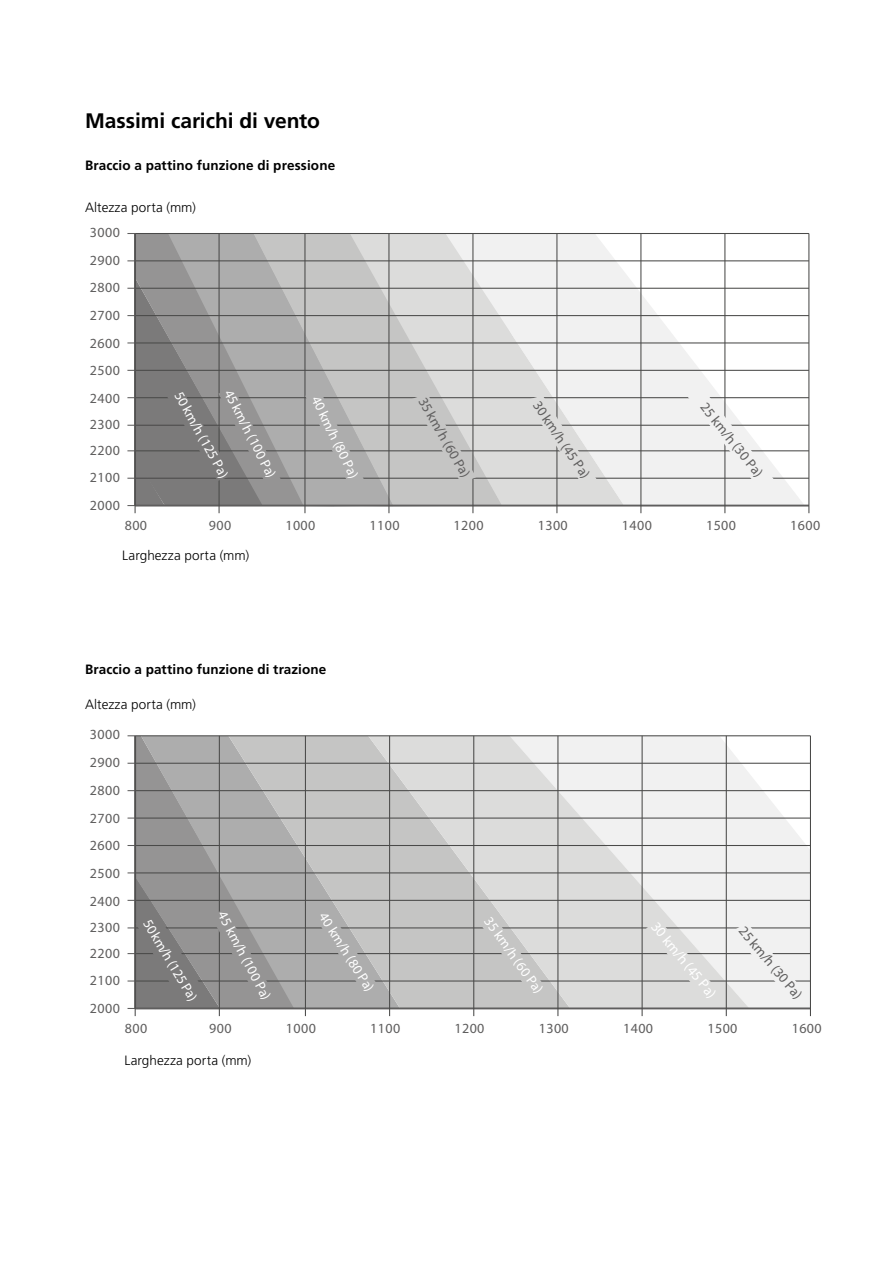
<style>
.page{position:relative;width:893px;height:1263px;background:#fff}
.page>*{position:absolute;margin:0;border:0;box-sizing:border-box;transform-origin:0 0}
.t1{font:700 21px "Frutiger LT Std";letter-spacing:-.005em;color:#000}
.t2{font:14.4px "Myriad Pro";color:#fff}
.t3{font:13.95px "Myriad Pro";letter-spacing:.03em;color:#5f5e5e}
.t4{font:13.95px "Myriad Pro";color:#fff}
.t5{font:300 13.5px "Frutiger LT Std";letter-spacing:.005em;color:#000}
.t6{font:700 13.5px "Frutiger LT Std";letter-spacing:.01em;color:#000}
</style>
<div class="page">
<svg style="left:296px;top:736px;width:72px;height:271px;background:#bebebd"></svg>
<svg style="left:749px;top:736px;width:61px;height:271px;fill:#f1f1f1"></svg>
<svg style="left:368px;top:736px;width:381px;height:271px"></svg>
<hr style="left:135px;top:735px;width:675px;height:1px;background:#4a4a49">
<hr style="left:135px;top:763px;width:675px;height:1px;background:#4a4a49">
<hr style="left:135px;top:790px;width:675px;height:1px;background:#4a4a49">
<hr style="left:135px;top:817px;width:675px;height:2px;background:#4a4a49">
<hr style="left:135px;top:845px;width:675px;height:1px;background:#4a4a49">
<hr style="left:135px;top:872px;width:675px;height:1px;background:#4a4a49">
<hr style="left:135px;top:900px;width:675px;height:1px;background:#4a4a49">
<hr style="left:135px;top:927px;width:675px;height:1px;background:#4a4a49">
<hr style="left:135px;top:953px;width:675px;height:1px;background:#4a4a49">
<hr style="left:135px;top:980px;width:675px;height:1px;background:#4a4a49">
<hr style="left:135px;top:1007px;width:675px;height:2px;background:#5f5e5e">
<hr style="left:810px;top:736px;width:1px;height:280px;background:#4a4a49">
<hr style="left:726px;top:736px;width:1px;height:280px;background:#4a4a49">
<hr style="left:642px;top:736px;width:1px;height:280px;background:#4a4a49">
<hr style="left:557px;top:736px;width:1px;height:280px;background:#4a4a49">
<hr style="left:473px;top:736px;width:1px;height:280px;background:#4a4a49">
<hr style="left:389px;top:736px;width:1px;height:280px;background:#4a4a49">
<hr style="left:305px;top:736px;width:1px;height:280px;background:#4a4a49">
<hr style="left:219px;top:736px;width:1px;height:280px;background:#4a4a49">
<hr style="left:135px;top:736px;width:1px;height:280px;background:#4a4a49">
<svg style="left:128px;top:735px;width:168px;height:274px;background:#9e9d9d"></svg>
<svg style="left:314px;top:909px;width:71px;height:94px;background:#b0b0b0"></svg>
<svg style="left:477px;top:913px;width:75px;height:90px;background:#c7c7c6"></svg>
<svg style="left:732px;top:923px;width:75px;height:83px"></svg>
<svg style="left:646px;top:920px;width:79px;height:87px"></svg>
<svg style="left:136px;top:234px;width:32px;height:44px"></svg>
<svg style="left:502px;top:234px;width:303px;height:271px;fill:#f1f1f1"></svg>
<svg style="left:393px;top:234px;width:109px;height:271px;background:#d6d6d5"></svg>
<svg style="left:168px;top:234px;width:225px;height:271px;background:#b8b8b7"></svg>
<hr style="left:135px;top:233px;width:674px;height:1px;background:#4a4a49">
<hr style="left:135px;top:260px;width:674px;height:1px;background:#4a4a49">
<hr style="left:135px;top:288px;width:674px;height:1px;background:#4a4a49">
<hr style="left:135px;top:315px;width:674px;height:1px;background:#4a4a49">
<hr style="left:135px;top:342px;width:674px;height:1px;background:#4a4a49">
<hr style="left:135px;top:370px;width:674px;height:1px;background:#4a4a49">
<hr style="left:135px;top:397px;width:674px;height:1px;background:#4a4a49">
<hr style="left:135px;top:425px;width:674px;height:1px;background:#4a4a49">
<hr style="left:135px;top:450px;width:674px;height:1px;background:#4a4a49">
<hr style="left:135px;top:478px;width:674px;height:1px;background:#4a4a49">
<hr style="left:134px;top:233px;width:2px;height:273px;background:#5f5e5e">
<hr style="left:135px;top:505px;width:674px;height:1px;background:#5f5e5e">
<hr style="left:808px;top:233px;width:1px;height:280px;background:#4a4a49">
<hr style="left:724px;top:233px;width:1px;height:280px;background:#4a4a49">
<hr style="left:640px;top:233px;width:1px;height:280px;background:#4a4a49">
<hr style="left:556px;top:233px;width:1px;height:280px;background:#4a4a49">
<hr style="left:472px;top:233px;width:1px;height:280px;background:#4a4a49">
<hr style="left:388px;top:233px;width:1px;height:280px;background:#4a4a49">
<hr style="left:304px;top:233px;width:1px;height:280px;background:#4a4a49">
<hr style="left:219px;top:233px;width:1px;height:280px;background:#4a4a49">
<hr style="left:135px;top:233px;width:1px;height:280px;background:#4a4a49">
<svg style="left:127px;top:278px;width:154px;height:228px;background:#919090"></svg>
<svg style="left:305px;top:391px;width:61px;height:96px;background:#acacac"></svg>
<svg style="left:412px;top:393px;width:64px;height:91px;background:#c3c3c2"></svg>
<svg style="left:688px;top:391px;width:86px;height:92px"></svg>
<svg style="left:526px;top:395px;width:72px;height:90px"></svg>
<h1 class="t1" style="left:85px;top:108px;width:237px">Massimi carichi di vento</h1>
<p class="t6" style="left:85px;top:157px;width:252px">Braccio a pattino funzione di pressione</p>
<p class="t5" style="left:85px;top:199px;width:112px">Altezza porta (mm)</p>
<p class="t3" style="left:90px;top:224px;width:32px">3000</p>
<p class="t3" style="left:90px;top:251px;width:32px">2900</p>
<p class="t3" style="left:90px;top:279px;width:32px">2800</p>
<p class="t3" style="left:90px;top:307px;width:32px">2700</p>
<p class="t3" style="left:90px;top:334px;width:32px">2600</p>
<p class="t3" style="left:90px;top:362px;width:32px">2500</p>
<p class="t3" style="left:90px;top:390px;width:32px">2400</p>
<p class="t3" style="left:90px;top:416px;width:32px">2300</p>
<p class="t3" style="left:90px;top:441px;width:32px">2200</p>
<p class="t3" style="left:90px;top:469px;width:32px">2100</p>
<p class="t3" style="left:90px;top:497px;width:32px">2000</p>
<p class="t4" style="left:236px;top:387px;width:98px;rotate:63deg">45 km/h (100 Pa)</p>
<p class="t4" style="left:323px;top:393px;width:91px;rotate:64deg">40 km/h (80 Pa)</p>
<p class="t3" style="left:429px;top:394px;width:91px;rotate:60deg">35 km/h (60 Pa)</p>
<p class="t3" style="left:710px;top:399px;width:92px;rotate:51deg">25 km/h (30 Pa)</p>
<p class="t4" style="left:186px;top:388px;width:98px;rotate:61deg">50 km/h (125 Pa)</p>
<p class="t3" style="left:544px;top:398px;width:91px;rotate:56deg">30 km/h (45 Pa)</p>
<p class="t3" style="left:125px;top:517px;width:24px">800</p>
<p class="t3" style="left:209px;top:517px;width:24px">900</p>
<p class="t3" style="left:285px;top:517px;width:32px">1000</p>
<p class="t3" style="left:369px;top:517px;width:32px">1100</p>
<p class="t3" style="left:454px;top:517px;width:32px">1200</p>
<p class="t3" style="left:538px;top:517px;width:32px">1300</p>
<p class="t3" style="left:622px;top:517px;width:32px">1400</p>
<p class="t3" style="left:706px;top:517px;width:32px">1500</p>
<p class="t3" style="left:790px;top:517px;width:32px">1600</p>
<p class="t5" style="left:122px;top:548px;width:128px">Larghezza porta (mm)</p>
<p class="t6" style="left:85px;top:661px;width:243px">Braccio a pattino funzione di trazione</p>
<p class="t5" style="left:85px;top:696px;width:112px">Altezza porta (mm)</p>
<p class="t3" style="left:90px;top:726px;width:32px">3000</p>
<p class="t3" style="left:90px;top:754px;width:32px">2900</p>
<p class="t3" style="left:90px;top:782px;width:32px">2800</p>
<p class="t3" style="left:90px;top:809px;width:32px">2700</p>
<p class="t3" style="left:90px;top:837px;width:32px">2600</p>
<p class="t3" style="left:90px;top:865px;width:32px">2500</p>
<p class="t3" style="left:90px;top:892px;width:32px">2400</p>
<p class="t3" style="left:90px;top:918px;width:32px">2300</p>
<p class="t3" style="left:90px;top:944px;width:32px">2200</p>
<p class="t3" style="left:90px;top:972px;width:32px">2100</p>
<p class="t3" style="left:90px;top:1000px;width:32px">2000</p>
<p class="t4" style="left:154px;top:916px;width:93px;rotate:59deg">50km/h (125 Pa)</p>
<p class="t4" style="left:229px;top:908px;width:99px;rotate:62deg">45 km/h (100 Pa)</p>
<p class="t4" style="left:330px;top:909px;width:92px;rotate:58deg">40 km/h (80 Pa)</p>
<p class="t4" style="left:494px;top:913px;width:92px;rotate:54deg">35 km/h (60 Pa)</p>
<p class="t3" style="left:748px;top:923px;width:91px;rotate:50deg">25 km/h (30 Pa)</p>
<p class="t2" style="left:661px;top:918px;width:95px;rotate:51deg">30 km/h (45 Pa)</p>
<p class="t3" style="left:125px;top:1020px;width:24px">800</p>
<p class="t3" style="left:209px;top:1020px;width:24px">900</p>
<p class="t3" style="left:286px;top:1020px;width:32px">1000</p>
<p class="t3" style="left:370px;top:1020px;width:32px">1100</p>
<p class="t3" style="left:454px;top:1020px;width:32px">1200</p>
<p class="t3" style="left:539px;top:1020px;width:32px">1300</p>
<p class="t3" style="left:623px;top:1020px;width:32px">1400</p>
<p class="t3" style="left:707px;top:1020px;width:32px">1500</p>
<p class="t3" style="left:792px;top:1020px;width:32px">1600</p>
<p class="t5" style="left:124px;top:1052px;width:128px">Larghezza porta (mm)</p>
</div>
